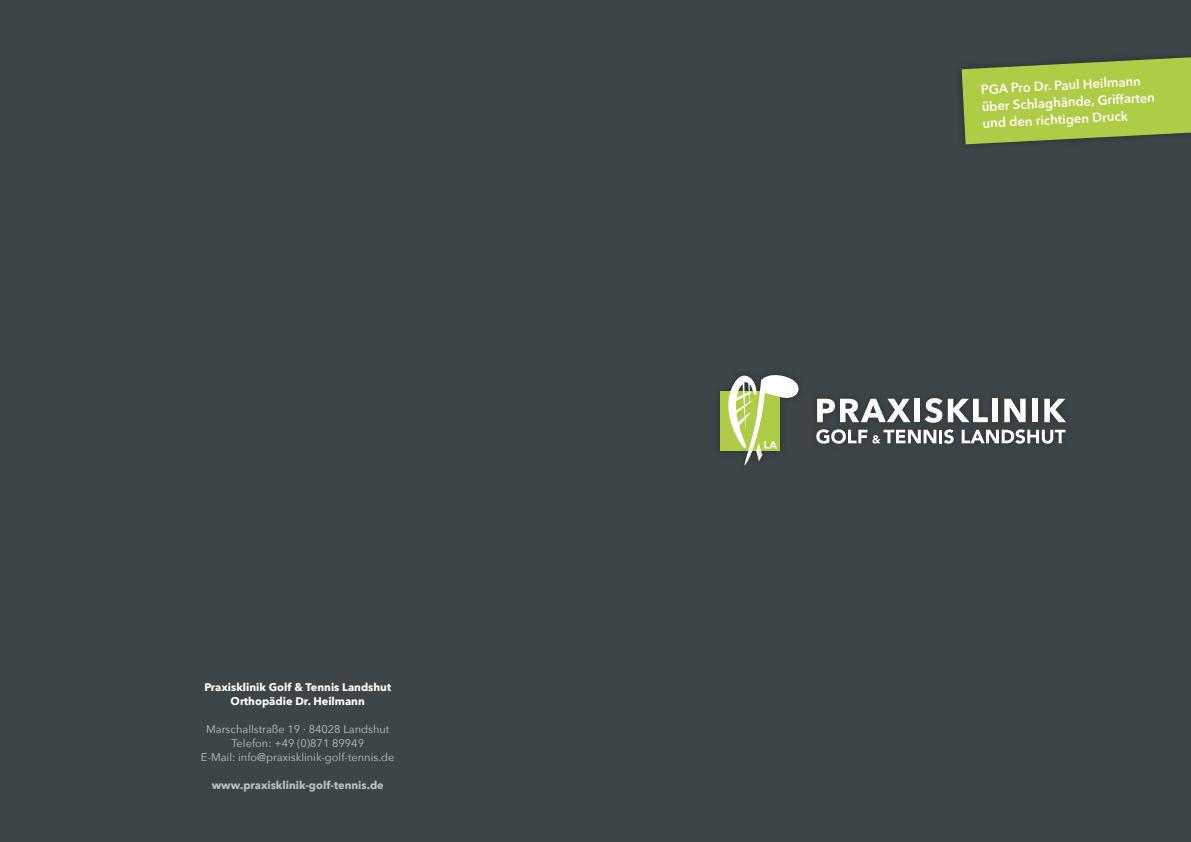
<style>
.page{position:relative;width:1191px;height:842px;background:#3d4548}
.page>*{position:absolute;margin:0;border:0;box-sizing:border-box;transform-origin:0 0}
.t1{font:600 13px/17px "Avenir Next";color:#fff}
.t2{font:11px/14px "Avenir Next";color:#bcc2c6;text-align:center}
.t3{font:700 11px/14px "Avenir Next";color:#fff;text-align:center}
.t4{font:700 11px "Avenir Next";color:#bcc2c6}
</style>
<div class="page">
<svg style="left:816px;top:429px;width:137px;height:15px"></svg>
<svg style="left:961px;top:429px;width:104px;height:15px"></svg>
<div style="left:720px;top:391px;width:59px;height:60px;background:#afcc46"></div>
<svg style="left:817px;top:399px;width:93px;height:23px"></svg>
<div style="left:914px;top:399px;width:6px;height:23px;background:#fff"></div>
<svg style="left:924px;top:398px;width:63px;height:25px"></svg>
<div style="left:992px;top:399px;width:5px;height:23px;background:#fff"></div>
<svg style="left:1004px;top:399px;width:21px;height:23px"></svg>
<div style="left:1032px;top:399px;width:5px;height:23px;background:#fff"></div>
<svg style="left:1044px;top:399px;width:22px;height:23px"></svg>
<svg style="left:725px;top:375px;width:74px;height:90px"></svg>
<svg style="left:961px;top:57px;width:230px;height:87px"></svg>
<p class="t3" style="left:204px;top:680px;width:188px">Praxisklinik Golf &amp; Tennis Landshut<br>Orthopädie Dr. Heilmann</p>
<p class="t2" style="left:201px;top:722px;width:195px">Marschallstraße 19 · 84028 Landshut<br>Telefon: +49 (0)871 89949<br>E-Mail: info@praxisklinik-golf-tennis.de</p>
<p class="t4" style="left:212px;top:776px;width:174px">www.praxisklinik-golf-tennis.de</p>
<p class="t1" style="left:980px;top:81px;width:175px;rotate:-3deg">PGA Pro Dr. Paul Heilmann über Schlaghände, Griffarten und den richtigen Druck</p>
</div>
